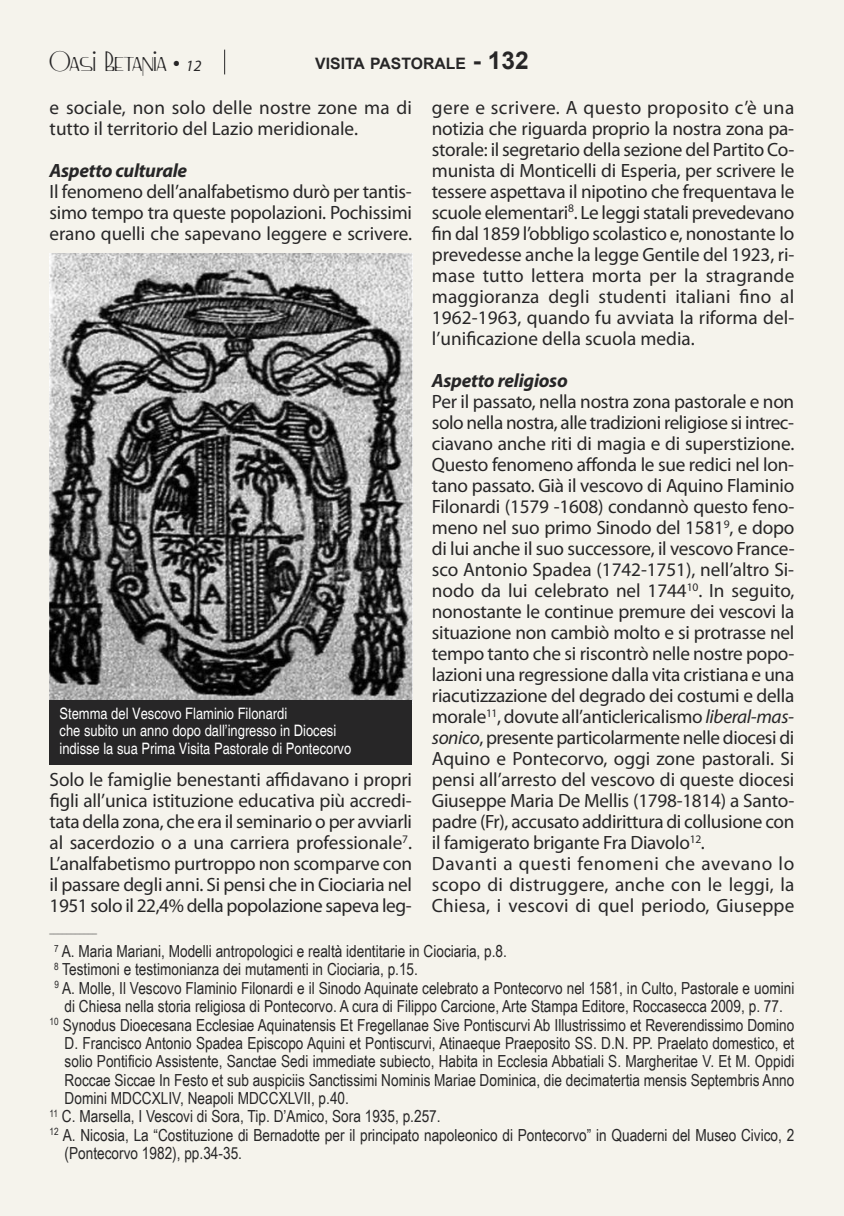
<style>
.page{position:relative;width:844px;height:1216px;background:#fff}
.page>*{position:absolute;margin:0;border:0;box-sizing:border-box;transform-origin:0 0}
.t1{font:28px "ss.drebeden";color:#272627}
.t2{font:19.25px/21px "Myriad Pro";letter-spacing:-.015em;color:#272627;text-align:justify}
.t3{font:19.25px/21px "Myriad Pro";letter-spacing:.005em;color:#272627}
.t4{font:italic 700 19.25px "Myriad Pro";letter-spacing:-.015em;color:#272627}
.t5{font:16.62px "Arial Narrow";color:#272627}
.t6{font:condensed 15.75px/17.5px "Helvetica";color:#fff}
.t7{font:700 15.75px "Arial";color:#272627}
.t8{font:9.97px "Arial Narrow";color:#272627;scale:.95 1}
.s1{font-family:"Arial";font-size:21px}
.s2{font-family:"Myriad Pro";font-style:italic;font-size:15.75px}
.s3{font-size:24.5px}
.s4{font-style:italic}
</style>
<div class="page">
<div style="left:0;top:0;width:843px;height:1215px;background:#f5f3ec"></div>
<svg style="left:224px;top:50px;width:1px;height:24px"></svg>
<img style="left:50px;top:253px;width:362px;height:446px">
<div style="left:50px;top:699px;width:362px;height:65px;background:#272627"></div>
<h1 class="t1" style="left:50px;top:50px;width:153px">Oasi Betania <span class="s1">•</span> <span class="s2">12</span></h1>
<p class="t3" style="left:50px;top:98px;width:364px">e sociale, non solo delle nostre zone ma di tutto il territorio del Lazio meridionale.</p>
<p class="t4" style="left:50px;top:163px;width:139px">Aspetto culturale</p>
<p class="t2" style="left:50px;top:182px;width:364px">Il fenomeno dell’analfabetismo durò per tantis&shy;simo tempo tra queste popolazioni. Pochissimi erano quelli che sapevano leggere e scrivere.</p>
<p class="t7" style="left:315px;top:55px;width:215px">VISITA PASTORALE <span class="s3">- 132</span></p>
<p class="t2" style="left:432px;top:98px;width:364px">gere e scrivere. A questo proposito c’è una notizia che riguarda proprio la nostra zona pa&shy;storale: il segretario della sezione del Partito Co&shy;munista di Monticelli di Esperia, per scrivere le tessere aspettava il nipotino che frequentava le scuole elementari<sup>8</sup>. Le leggi statali prevedevano fin dal 1859 l’obbligo scolastico e, nonostante lo prevedesse anche la legge Gentile del 1923, ri&shy;mase tutto lettera morta per la stragrande maggioranza degli studenti italiani fino al 1962-1963, quando fu avviata la riforma del&shy;l’unificazione della scuola media.</p>
<p class="t4" style="left:432px;top:373px;width:137px">Aspetto religioso</p>
<p class="t2" style="left:432px;top:392px;width:364px;text-align:left">Per il passato, nella nostra zona pastorale e non solo nella nostra, alle tradizioni religiose si intrec&shy;ciavano anche riti di magia e di superstizione.<br>Questo fenomeno affonda le sue redici nel lon&shy;tano passato. Già il vescovo di Aquino Flaminio Filonardi (1579 -1608) condannò questo feno&shy;meno nel suo primo Sinodo del 1581<sup>9</sup>, e dopo di lui anche il suo successore, il vescovo France&shy;sco Antonio Spadea (1742-1751), nell’altro Si&shy;nodo da lui celebrato nel 1744<sup>10</sup>. In seguito, nonostante le continue premure dei vescovi la situazione non cambiò molto e si protrasse nel tempo tanto che si riscontrò nelle nostre popo&shy;lazioni una regressione dalla vita cristiana e una riacutizzazione del degrado dei costumi e della morale<sup>11</sup>, dovute all’anticlericalismo <span class="s4">liberal-mas&shy;sonico</span>, presente particolarmente nelle diocesi di Aquino e Pontecorvo, oggi zone pastorali. Si pensi all’arresto del vescovo di queste diocesi Giuseppe Maria De Mellis (1798-1814) a Santo&shy;padre (Fr), accusato addirittura di collusione con il famigerato brigante Fra Diavolo<sup>12</sup>.<br>Davanti a questi fenomeni che avevano lo scopo di distruggere, anche con le leggi, la Chiesa, i vescovi di quel periodo, Giuseppe</p>
<p class="t6" style="left:60px;top:704px;width:293px">Stemma del Vescovo Flaminio Filonardi<br>che subito un anno dopo dall’ingresso in Diocesi indisse la sua Prima Visita Pastorale di Pontecorvo</p>
<p class="t2" style="left:50px;top:770px;width:364px">Solo le famiglie benestanti affidavano i propri figli all’unica istituzione educativa più accredi&shy;tata della zona, che era il seminario o per avviarli al sacerdozio o a una carriera professionale<sup>7</sup>.<br>L’analfabetismo purtroppo non scomparve con il passare degli anni. Si pensi che in Ciociaria nel 1951 solo il 22,4% della popolazione sapeva leg-</p>
<p class="t8" style="left:50px;top:923px;width:52px">___________</p>
<p class="t5" style="left:54px;top:941px;width:454px"><sup>7</sup> A. Maria Mariani, Modelli antropologici e realtà identitarie in Ciociaria, p.8.</p>
<p class="t5" style="left:54px;top:959px;width:365px"><sup>8</sup> Testimoni e testimonianza dei mutamenti in Ciociaria, p.15.</p>
<p class="t5" style="left:54px;top:978px;width:741px"><sup>9</sup> A. Molle, Il Vescovo Flaminio Filonardi e il Sinodo Aquinate celebrato a Pontecorvo nel 1581, in Culto, Pastorale e uomini</p>
<p class="t5" style="left:65px;top:996px;width:719px">di Chiesa nella storia religiosa di Pontecorvo. A cura di Filippo Carcione, Arte Stampa Editore, Roccasecca 2009, p. 77.</p>
<p class="t5" style="left:50px;top:1014px;width:746px"><sup>10</sup> Synodus Dioecesana Ecclesiae Aquinatensis Et Fregellanae Sive Pontiscurvi Ab Illustrissimo et Reverendissimo Domino</p>
<p class="t5" style="left:65px;top:1033px;width:731px">D. Francisco Antonio Spadea Episcopo Aquini et Pontiscurvi, Atinaeque Praeposito SS. D.N. PP. Praelato domestico, et</p>
<p class="t5" style="left:65px;top:1051px;width:731px">solio Pontificio Assistente, Sanctae Sedi immediate subiecto, Habita in Ecclesia Abbatiali S. Margheritae V. Et M. Oppidi</p>
<p class="t5" style="left:65px;top:1070px;width:731px">Roccae Siccae In Festo et sub auspiciis Sanctissimi Nominis Mariae Dominica, die decimatertia mensis Septembris Anno</p>
<p class="t5" style="left:65px;top:1088px;width:286px">Domini MDCCXLIV, Neapoli MDCCXLVII, p.40.</p>
<p class="t5" style="left:50px;top:1106px;width:392px"><sup>11</sup> C. Marsella, I Vescovi di Sora, Tip. D’Amico, Sora 1935, p.257.</p>
<p class="t5" style="left:50px;top:1125px;width:746px"><sup>12</sup> A. Nicosia, La “Costituzione di Bernadotte per il principato napoleonico di Pontecorvo” in Quaderni del Museo Civico, 2</p>
<p class="t5" style="left:65px;top:1143px;width:179px">(Pontecorvo 1982), pp.34-35.</p>
</div>
